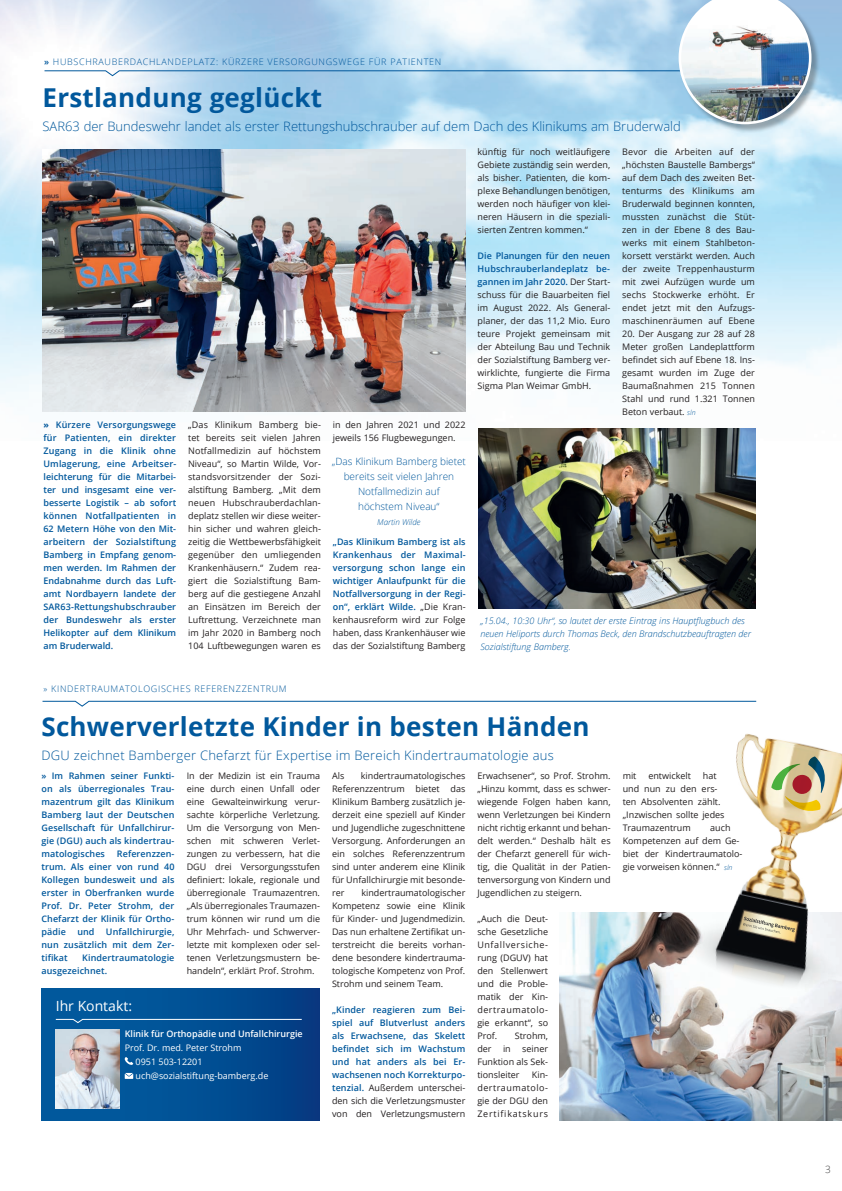
<style>
.page{position:relative;width:842px;height:1191px;background:#fff}
.page>*{position:absolute;margin:0;border:0;box-sizing:border-box;transform-origin:0 0}
.t1{font:700 26px "Open Sans";letter-spacing:.01em;color:#01589c}
.t2{font:14px "Open Sans";color:#fff}
.t3{font:300 13px "Open Sans";color:#01589c}
.t4{font:300 13px "Open Sans";letter-spacing:.02em;color:#01589c}
.t5{font:300 10px/15px "Open Sans";color:#01589c;text-align:center}
.t6{font:300 10px "Open Sans";color:#3e3e3f}
.t7{font:9px/13px "Open Sans";color:#231f20;text-align:justify}
.t8{font:600 9px/13px "Open Sans";letter-spacing:.01em;color:#01589c;text-align:justify}
.t9{font:italic 300 9px/13px "Open Sans";color:#01589c}
.t10{font:300 9px "Open Sans";letter-spacing:.075em;color:#01589c}
.t11{font:9px/14px "Open Sans";color:#fff}
.t12{font:600 9px "Open Sans";color:#fff}
.t13{font:italic 300 8px "Open Sans";color:#01589c}
.s1{font-weight:600}
.s2{font-weight:700}
.s3{font-weight:400;color:#231f20}
.s4{font-weight:600;color:#01589c}
.s5{font-weight:300;font-style:italic;font-size:7px;color:#01589c}
</style>
<div class="page">
<img style="left:0;top:0;width:842px;height:441px">
<img style="left:43px;top:149px;width:423px;height:262px">
<svg style="left:42px;top:701px;width:639px;height:6px"></svg>
<img style="left:559px;top:912px;width:283px;height:208px">
<img style="left:478px;top:428px;width:277px;height:180px">
<div style="left:680px;top:0;width:141px;height:133px;background:#231f20;opacity:.35"></div>
<svg style="left:44px;top:0;width:767px;height:124px"></svg>
<div style="left:41px;top:988px;width:279px;height:132px;background:linear-gradient(to right,#0964a4,#013d84)"></div>
<svg style="left:125px;top:1057px;width:8px;height:8px"></svg>
<svg style="left:125px;top:1073px;width:8px;height:5px"></svg>
<svg style="left:55px;top:1019px;width:247px;height:4px"></svg>
<img style="left:55px;top:1030px;width:64px;height:78px">
<img style="left:681px;top:700px;width:161px;height:308px">
<svg style="left:771px;top:756px;width:57px;height:57px;background:#c6b98f"></svg>
<svg style="left:743px;top:916px;width:52px;height:18px"></svg>
<p class="t10" style="left:44px;top:55px;width:399px"><span class="s1">»</span> HUBSCHRAUBERDACHLANDEPLATZ: KÜRZERE VERSORGUNGSWEGE FÜR PATIENTEN</p>
<h1 class="t1" style="left:43px;top:79px;width:281px">Erstlandung geglückt</h1>
<h3 class="t3" style="left:43px;top:117px;width:640px">SAR63 der Bundeswehr landet als erster Rettungshubschrauber auf dem Dach des Klinikums am Bruderwald</h3>
<p class="t8" style="left:44px;top:418px;width:134px"><span class="s2">»</span> Kürzere Versorgungswege für Patienten, ein direkter Zugang in die Klinik ohne Umlagerung, eine Arbeitser&shy;leichterung für die Mitarbei&shy;ter und insgesamt eine ver&shy;besserte Logistik – ab sofort können Notfallpatienten in 62 Metern Höhe von den Mit&shy;arbeitern der Sozialstiftung Bamberg in Empfang genom&shy;men werden. Im Rahmen der Endabnahme durch das Luft&shy;amt Nordbayern landete der SAR63-Rettungshubschrauber der Bundeswehr als erster Helikopter auf dem Klinikum am Bruderwald.</p>
<p class="t7" style="left:188px;top:418px;width:134px">„Das Klinikum Bamberg bie&shy;tet bereits seit vielen Jahren Notfallmedizin auf höchstem Niveau“, so Martin Wilde, Vor&shy;standsvorsitzender der Sozi&shy;alstiftung Bamberg. „Mit dem neuen Hubschrauberdachlan&shy;deplatz stellen wir diese weiter&shy;hin sicher und wahren gleich&shy;zeitig die Wettbewerbsfähigkeit gegenüber den umliegenden Krankenhäusern.“ Zudem rea&shy;giert die Sozialstiftung Bam&shy;berg auf die gestiegene Anzahl an Einsätzen im Bereich der Luftrettung. Verzeichnete man im Jahr 2020 in Bamberg noch 104 Luftbewegungen waren es</p>
<p class="t7" style="left:333px;top:418px;width:134px">in den Jahren 2021 und 2022 jeweils 156 Flugbewegungen.</p>
<p class="t5" style="left:332px;top:454px;width:136px">„Das Klinikum Bamberg bietet bereits seit vielen Jahren<br>Notfallmedizin auf<br>höchstem Niveau“</p>
<p class="t13" style="left:377px;top:517px;width:45px">Martin Wilde</p>
<p class="t8" style="left:333px;top:535px;width:134px">„Das Klinikum Bamberg ist als Krankenhaus der Maximal&shy;versorgung schon lange ein wichtiger Anlaufpunkt für die Notfallversorgung in der Regi&shy;on“, erklärt Wilde. <span class="s3">„Die Kran&shy;kenhausreform wird zur Folge haben, dass Krankenhäuser wie das der Sozialstiftung Bamberg</span></p>
<p class="t7" style="left:478px;top:145px;width:134px">künftig für noch weitläufigere Gebiete zuständig sein werden, als bisher. Patienten, die kom&shy;plexe Behandlungen benötigen, werden noch häufiger von klei&shy;neren Häusern in die speziali&shy;sierten Zentren kommen.“</p>
<p class="t7" style="left:478px;top:249px;width:134px"><span class="s4">Die Planungen für den neuen Hubschrauberlandeplatz be&shy;gannen im Jahr 2020.</span> Der Start&shy;schuss für die Bauarbeiten fiel im August 2022. Als General&shy;planer, der das 11,2 Mio. Euro teure Projekt gemeinsam mit der Abteilung Bau und Technik der Sozialstiftung Bamberg ver&shy;wirklichte, fungierte die Firma Sigma Plan Weimar GmbH.</p>
<p class="t7" style="left:622px;top:145px;width:134px">Bevor die Arbeiten auf der „höchsten Baustelle Bambergs“ auf dem Dach des zweiten Bet&shy;tenturms des Klinikums am Bruderwald beginnen konnten, mussten zunächst die Stüt&shy;zen in der Ebene 8 des Bau&shy;werks mit einem Stahlbeton&shy;korsett verstärkt werden. Auch der zweite Treppenhausturm mit zwei Aufzügen wurde um sechs Stockwerke erhöht. Er endet jetzt mit den Aufzugs&shy;maschinenräumen auf Ebene</p>
<p class="t7" style="left:622px;top:327px;width:134px">20. Der Ausgang zur 28 auf 28<br>Meter großen Landeplattform befindet sich auf Ebene 18. Ins&shy;gesamt wurden im Zuge der Baumaßnahmen 215 Tonnen Stahl und rund 1.321 Tonnen Beton verbaut. <span class="s5">sln</span></p>
<p class="t9" style="left:480px;top:614px;width:272px">„15.04., 10:30 Uhr“, so lautet der erste Eintrag ins Hauptflugbuch des neuen Heliports durch Thomas Beck, den Brandschutzbeauftragten der<br>Sozialstiftung Bamberg.</p>
<p class="t10" style="left:43px;top:682px;width:245px">» KINDERTRAUMATOLOGISCHES REFERENZZENTRUM</p>
<h1 class="t1" style="left:41px;top:708px;width:549px">Schwerverletzte Kinder in besten Händen</h1>
<h3 class="t4" style="left:41px;top:746px;width:514px">DGU zeichnet Bamberger Chefarzt für Expertise im Bereich Kindertraumatologie aus</h3>
<p class="t7" style="left:187px;top:769px;width:135px">In der Medizin ist ein Trauma eine durch einen Unfall oder eine Gewalteinwirkung verur&shy;sachte körperliche Verletzung.<br>Um die Versorgung von Men&shy;schen mit schweren Verlet&shy;zungen zu verbessern, hat die DGU drei Versorgungsstufen definiert: lokale, regionale und überregionale Traumazentren. „Als überregionales Traumazen&shy;trum können wir rund um die Uhr Mehrfach- und Schwerver&shy;letzte mit komplexen oder sel&shy;tenen Verletzungsmustern be&shy;handeln“, erklärt Prof. Strohm.</p>
<p class="t7" style="left:332px;top:769px;width:14px">Als</p>
<p class="t7" style="left:332px;top:769px;width:135px;text-indent:29px">kindertraumatologisches Referenzzentrum bietet das Klinikum Bamberg zusätzlich je&shy;derzeit eine speziell auf Kinder und Jugendliche zugeschnittene Versorgung. Anforderungen an ein solches Referenzzentrum sind unter anderem eine Klinik für Unfallchirurgie mit besonde&shy;rer</p>
<p class="t8" style="left:41px;top:769px;width:135px">» Im Rahmen seiner Funkti&shy;on als überregionales Trau&shy;mazentrum gilt das Klinikum Bamberg laut der Deutschen Gesellschaft für Unfallchirur&shy;gie (DGU) auch als kindertrau&shy;matologisches</p>
<p class="t8" style="left:41px;top:847px;width:135px;text-indent:75px">Referenzzen&shy;trum. Als einer von rund 40<br>Kollegen bundesweit und als erster in Oberfranken wurde Prof. Dr. Peter Strohm, der Chefarzt der Klinik für Ortho&shy;pädie</p>
<p class="t7" style="left:332px;top:886px;width:135px;text-indent:29px">kindertraumatologischer Kompetenz sowie eine Klinik für Kinder- und Jugendmedizin.<br>Das nun erhaltene Zertifikat un&shy;terstreicht die bereits vorhan&shy;dene besondere kindertrauma&shy;tologische Kompetenz von Prof.<br>Strohm und seinem Team.</p>
<p class="t8" style="left:332px;top:1003px;width:135px">„Kinder reagieren zum Bei&shy;spiel auf Blutverlust anders als Erwachsene, das Skelett befindet sich im Wachstum und hat anders als bei Er&shy;wachsenen noch Korrekturpo&shy;tenzial. <span class="s3">Außerdem unterschei&shy;den sich die Verletzungsmuster von den Verletzungsmustern</span></p>
<p class="t8" style="left:41px;top:925px;width:135px;text-indent:64px">Unfallchirurgie, nun zusätzlich mit dem Zer&shy;tifikat</p>
<p class="t8" style="left:77px;top:925px;width:19px">und</p>
<p class="t8" style="left:41px;top:951px;width:135px;text-indent:41px">Kindertraumatologie ausgezeichnet.</p>
<h2 class="t2" style="left:56px;top:996px;width:78px">Ihr Kontakt:</h2>
<p class="t12" style="left:125px;top:1027px;width:180px">Klinik für Orthopädie und Unfallchirurgie</p>
<p class="t11" style="left:136px;top:1040px;width:134px;text-indent:-11px">Prof. Dr. med. Peter Strohm<br>0951 503-12201 uch@sozialstiftung-bamberg.de</p>
<p class="t7" style="left:477px;top:769px;width:135px">Erwachsener“, so Prof. Strohm. „Hinzu kommt, dass es schwer&shy;wiegende Folgen haben kann, wenn Verletzungen bei Kindern nicht richtig erkannt und behan&shy;delt werden.“ Deshalb hält es der Chefarzt generell für wich&shy;tig, die Qualität in der Patien&shy;tenversorgung von Kindern und Jugendlichen zu steigern.</p>
<p class="t7" style="left:477px;top:912px;width:72px">„Auch die Deut&shy;sche Gesetzliche Unfallversiche&shy;rung (DGUV) hat den Stellenwert und die Proble&shy;matik der Kin&shy;dertraumatolo&shy;gie erkannt“, so Prof.</p>
<p class="t7" style="left:515px;top:1029px;width:35px">Strohm,</p>
<p class="t7" style="left:477px;top:1042px;width:16px">der</p>
<p class="t7" style="left:503px;top:1042px;width:9px">in</p>
<p class="t7" style="left:477px;top:1042px;width:72px;text-indent:45px">seiner Funktion als Sek&shy;tionsleiter</p>
<p class="t7" style="left:477px;top:1068px;width:72px;text-indent:55px">Kin&shy;dertraumatolo&shy;gie der DGU den Zertifikatskurs</p>
<p class="t7" style="left:623px;top:769px;width:103px;text-align:left;text-indent:80px">hat und nun zu den ers&shy;ten Absolventen zählt. „Inzwischen sollte jedes<br>Traumazentrum</p>
<p class="t7" style="left:623px;top:769px;width:15px">mit</p>
<p class="t7" style="left:648px;top:769px;width:44px">entwickelt</p>
<p class="t7" style="left:623px;top:821px;width:121px;text-align:left;text-indent:88px">auch<br>Kompetenzen auf dem Ge&shy;biet der Kindertraumatolo&shy;gie vorweisen können.“ <span class="s5">sln</span></p>
<p class="t6" style="left:825px;top:1162px;width:7px">3</p>
</div>
